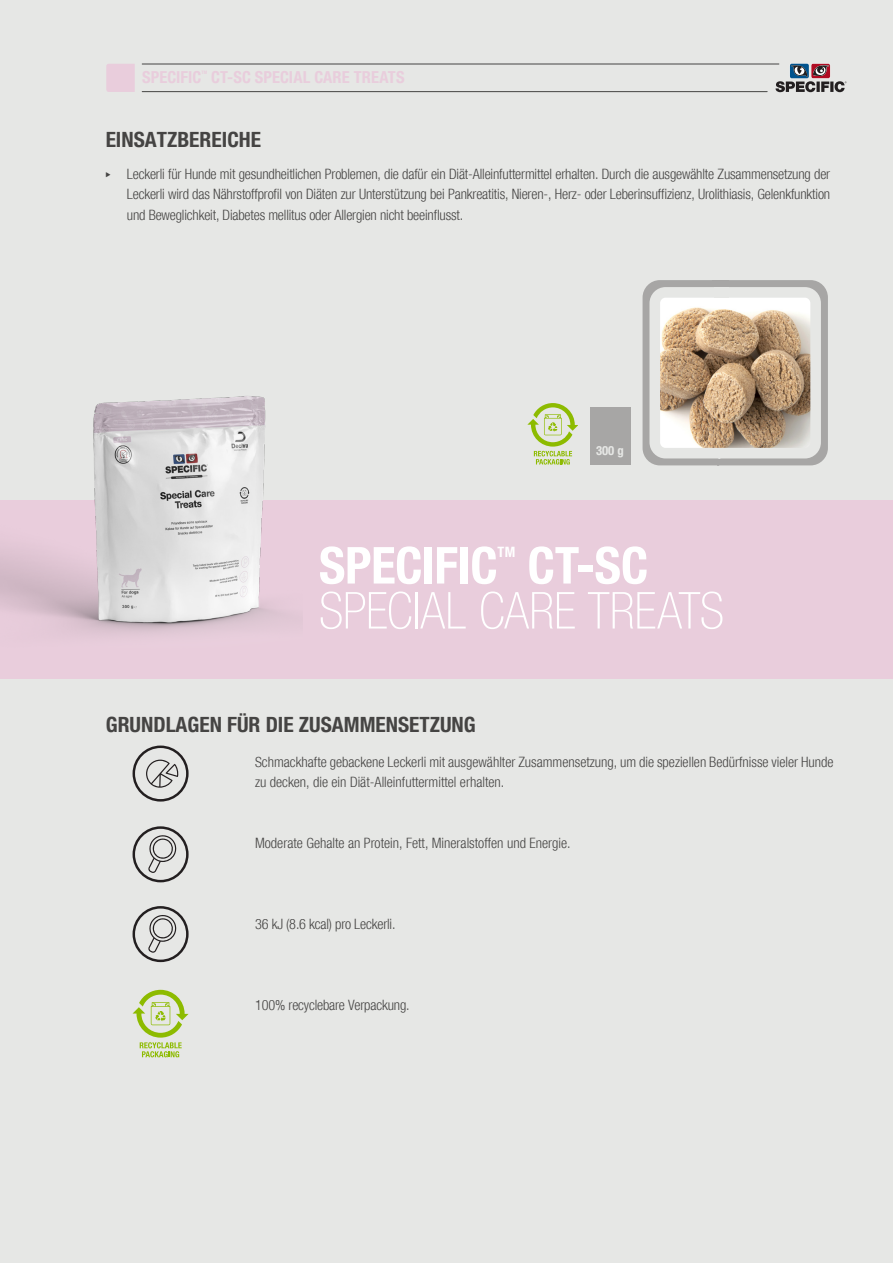
<style>
.page{position:relative;width:893px;height:1263px;background:#e6e7e5}
.page>*{position:absolute;margin:0;border:0;box-sizing:border-box;transform-origin:0 0}
.t1{font:100 condensed 51px "Specifica 37";letter-spacing:-.01em;color:#fff}
.t2{font:condensed 51px "Specifica 77";letter-spacing:-.01em;color:#fff}
.t3{font:condensed 21px "Specifica 77";color:#454443}
.t4{font:condensed 16.5px "Specifica 77";letter-spacing:.005em;color:#e9cddc}
.t5{font:300 condensed 14.25px/20.2px "Specific 47";color:#454443;text-align:justify}
.t6{font:condensed 14.25px "Specifica 77";color:#fff}
.t7{font:condensed 12.75px "Specifica 77";color:#e6e7e5}
.t8{font:condensed 4.65px "Specifica 77";color:#e9cddc}
</style>
<div class="page">
<svg style="left:775px;top:63px;width:71px;height:29px"></svg>
<hr style="left:142px;top:64px;width:637px;height:1px;background:#454443">
<hr style="left:142px;top:91px;width:625px;height:1px;background:#454443">
<svg style="left:106px;top:64px;width:29px;height:28px"></svg>
<div style="left:0;top:501px;width:893px;height:178px;background:#e9cddc"></div>
<svg style="left:133px;top:906px;width:56px;height:56px"></svg>
<svg style="left:133px;top:745px;width:56px;height:56px"></svg>
<svg style="left:133px;top:826px;width:56px;height:56px"></svg>
<img style="left:0;top:396px;width:303px;height:237px">
<svg style="left:133px;top:990px;width:56px;height:67px"></svg>
<svg style="left:527px;top:403px;width:50px;height:62px"></svg>
<div style="left:590px;top:407px;width:41px;height:58px;background:#a7a6a5"></div>
<svg style="left:643px;top:280px;width:185px;height:185px"></svg>
<p class="t4" style="left:142px;top:67px;width:61px">SPECIFIC</p>
<p class="t8" style="left:201px;top:70px;width:7px">TM</p>
<p class="t4" style="left:211px;top:67px;width:195px">CT-SC SPECIAL CARE TREATS</p>
<h2 class="t3" style="left:106px;top:127px;width:157px">EINSATZBEREICHE</h2>
<p class="t5" style="left:127px;top:164px;width:705px">Leckerli für Hunde mit gesundheitlichen Problemen, die dafür ein Diät-Alleinfuttermittel erhalten. Durch die ausgewählte Zusammensetzung der Leckerli wird das Nährstoffprofil von Diäten zur Unterstützung bei Pankreatitis, Nieren-, Herz- oder Leberinsuffizienz, Urolithiasis, Gelenkfunktion und Beweglichkeit, Diabetes mellitus oder Allergien nicht beeinflusst.</p>
<p class="t7" style="left:596px;top:442px;width:29px">300 g</p>
<h1 class="t2" style="left:319px;top:534px;width:180px">SPECIFIC</h1>
<p class="t6" style="left:498px;top:543px;width:19px">TM</p>
<h1 class="t2" style="left:527px;top:534px;width:122px">CT-SC</h1>
<h1 class="t1" style="left:319px;top:582px;width:407px">SPECIAL CARE TREATS</h1>
<h2 class="t3" style="left:106px;top:711px;width:372px">GRUNDLAGEN FÜR DIE ZUSAMMENSETZUNG</h2>
<p class="t5" style="left:255px;top:752px;width:580px">Schmackhafte gebackene Leckerli mit ausgewählter Zusammensetzung, um die speziellen Bedürfnisse vieler Hunde zu decken, die ein Diät-Alleinfuttermittel erhalten.</p>
<p class="t5" style="left:255px;top:833px;width:317px">Moderate Gehalte an Protein, Fett, Mineralstoffen und Energie.</p>
<p class="t5" style="left:255px;top:913px;width:142px">36 kJ (8.6 kcal) pro Leckerli.</p>
<p class="t5" style="left:255px;top:994px;width:156px">100% recyclebare Verpackung.</p>
</div>
